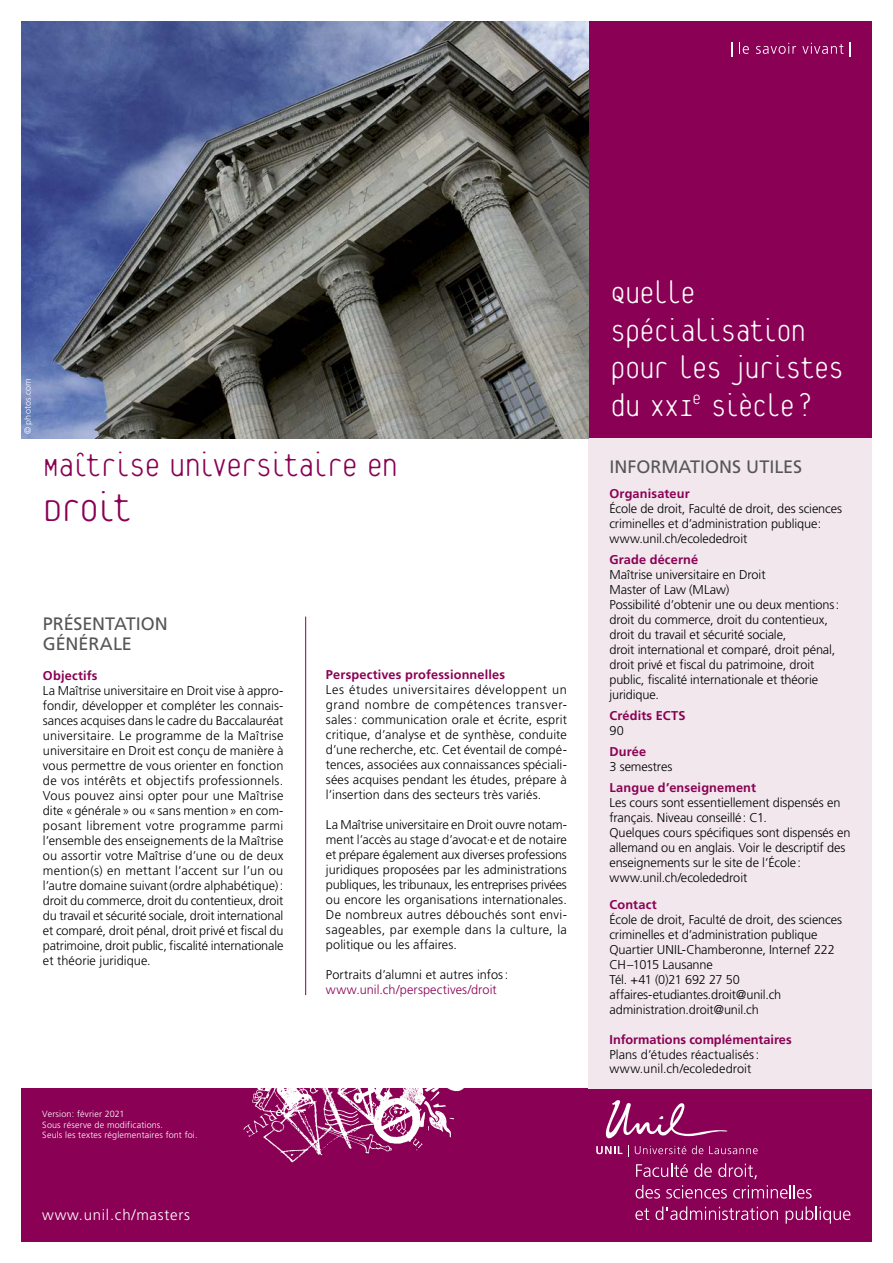
<style>
.page{position:relative;width:893px;height:1263px;background:#fff}
.page>*{position:absolute;margin:0;border:0;box-sizing:border-box;transform-origin:0 0}
.t1{font:100 45px "Platelet";letter-spacing:-.075em;color:#8a0054}
.t2{font:100 36.75px "Platelet";letter-spacing:-.065em;color:#8a0054}
.Slogan{font:100 34.5px "Platelet";letter-spacing:-.055em;color:#fff}
.Sous-titre_1_orange{font:18px "Frutiger LT Std";color:#565656}
.t3{font:300 15px "Frutiger LT Std";letter-spacing:.05em;color:#fff}
.t4{font:300 12.75px/15px "Frutiger LT Std";letter-spacing:-.01em;color:#000}
.t5{font:700 12.75px "Frutiger LT Std";letter-spacing:.01em;color:#8a0054}
.t6{font:300 12.75px "Frutiger LT Std";letter-spacing:.005em;color:#8a0054}
.t7{font:300 12.75px "Frutiger LT Std";letter-spacing:-.035em;color:#000}
.Texte_courant{font:300 9px "Frutiger LT Std";letter-spacing:.015em;color:#fff}
</style>
<div class="page">
<div style="left:588px;top:21px;width:284px;height:417px;background:#8a0054"></div>
<div style="left:21px;top:1089px;width:851px;height:153px;background:#8a0054"></div>
<img style="left:235px;top:1088px;width:286px;height:75px">
<div style="left:588px;top:438px;width:284px;height:651px;background:#f1e7ec"></div>
<hr style="left:305px;top:617px;width:1px;height:378px;background:#8a0054">
<img style="left:21px;top:21px;width:567px;height:417px">
<svg style="left:731px;top:43px;width:1px;height:14px"></svg>
<svg style="left:739px;top:43px;width:10px;height:11px"></svg>
<svg style="left:756px;top:43px;width:40px;height:11px"></svg>
<svg style="left:802px;top:43px;width:41px;height:11px"></svg>
<svg style="left:849px;top:43px;width:1px;height:14px"></svg>
<svg style="left:636px;top:1163px;width:52px;height:14px"></svg>
<svg style="left:694px;top:1163px;width:18px;height:14px"></svg>
<svg style="left:718px;top:1163px;width:39px;height:16px"></svg>
<svg style="left:636px;top:1185px;width:24px;height:13px"></svg>
<svg style="left:666px;top:1185px;width:61px;height:13px"></svg>
<svg style="left:733px;top:1185px;width:79px;height:13px"></svg>
<svg style="left:635px;top:1208px;width:14px;height:12px"></svg>
<svg style="left:655px;top:1206px;width:123px;height:14px"></svg>
<svg style="left:786px;top:1206px;width:64px;height:18px"></svg>
<svg style="left:596px;top:1100px;width:162px;height:57px"></svg>
<p class="Texte_courant" style="left:23px;top:434px;width:58px;rotate:-90deg">© photos.com</p>
<p class="t2" style="left:43px;top:451px;width:357px">Maîtrise universitaire en</p>
<p class="t1" style="left:43px;top:490px;width:92px">Droit</p>
<p class="Sous-titre_1_orange" style="left:43px;top:613px;width:126px">PRÉSENTATION</p>
<p class="Sous-titre_1_orange" style="left:43px;top:633px;width:90px">GÉNÉRALE</p>
<p class="t5" style="left:43px;top:668px;width:56px">Objectifs</p>
<p class="t4" style="left:43px;top:683px;width:242px;text-align:justify">La Maîtrise universitaire en Droit vise à appro&shy;fondir, développer et compléter les connais&shy;sances acquises dans le cadre du Baccalauréat universitaire. Le programme de la Maîtrise universitaire en Droit est conçu de manière à vous permettre de vous orienter en fonction de vos intérêts et objectifs professionnels.<br>Vous pouvez ainsi opter pour une Maîtrise dite «générale» ou «sans mention» en com&shy;posant librement votre programme parmi l’ensemble des enseignements de la Maîtrise ou assortir votre Maîtrise d’une ou de deux mention(s) en mettant l’accent sur l’un ou l’autre domaine suivant(ordre alphabétique): droit du commerce, droit du contentieux, droit du travail et sécurité sociale, droit international et comparé, droit pénal, droit privé et fiscal du patrimoine, droit public, fiscalité internationale et théorie juridique.</p>
<p class="t5" style="left:326px;top:667px;width:181px">Perspectives professionnelles</p>
<p class="t4" style="left:326px;top:683px;width:243px;text-align:justify">Les études universitaires développent un grand nombre de compétences transver&shy;sales: communication orale et écrite, esprit critique, d’analyse et de synthèse, conduite d’une recherche, etc. Cet éventail de compé&shy;tences, associées aux connaissances spéciali&shy;sées acquises pendant les études, prépare à l’insertion dans des secteurs très variés.</p>
<p class="t4" style="left:326px;top:818px;width:242px;text-align:justify">La Maîtrise universitaire en Droit ouvre notam&shy;ment l’accès au stage d’avocat·e et de notaire et prépare également aux diverses professions juridiques proposées par les administrations publiques, les tribunaux, les entreprises privées ou encore les organisations internationales.<br>De nombreux autres débouchés sont envi&shy;sageables, par exemple dans la culture, la politique ou les affaires.</p>
<p class="t4" style="left:326px;top:968px;width:184px">Portraits d’alumni et autres infos:</p>
<p class="t6" style="left:326px;top:983px;width:172px">www.unil.ch/perspectives/droit</p>
<p class="Texte_courant" style="left:42px;top:1108px;width:84px">Version: février 2021</p>
<p class="Texte_courant" style="left:42px;top:1119px;width:122px">Sous réserve de modifications.</p>
<p class="Texte_courant" style="left:42px;top:1130px;width:157px">Seuls les textes réglementaires font foi.</p>
<p class="t3" style="left:42px;top:1207px;width:149px">www.unil.ch/masters</p>
<p class="Slogan" style="left:610px;top:279px;width:87px">Quelle</p>
<p class="Slogan" style="left:610px;top:317px;width:198px">spécialisation</p>
<p class="Slogan" style="left:610px;top:354px;width:235px">pour les juristes</p>
<p class="Slogan" style="left:610px;top:392px;width:204px">du XXI<sup>e</sup> siècle ?</p>
<p class="Sous-titre_1_orange" style="left:609px;top:456px;width:194px">INFORMATIONS UTILES</p>
<p class="t5" style="left:609px;top:486px;width:82px">Organisateur</p>
<p class="t4" style="left:609px;top:501px;width:234px">École de droit, Faculté de droit, des sciences criminelles et d’administration publique:</p>
<p class="t4" style="left:609px;top:531px;width:139px">www.unil.ch/ecolededroit</p>
<p class="t5" style="left:609px;top:552px;width:90px">Grade décerné</p>
<p class="t4" style="left:609px;top:567px;width:158px">Maîtrise universitaire en Droit</p>
<p class="t4" style="left:609px;top:582px;width:121px">Master of Law (MLaw)</p>
<p class="t4" style="left:609px;top:597px;width:231px">Possibilité d’obtenir une ou deux mentions: droit du commerce, droit du contentieux,</p>
<p class="t4" style="left:609px;top:627px;width:178px">droit du travail et sécurité sociale,</p>
<p class="t4" style="left:609px;top:642px;width:227px">droit international et comparé, droit pénal,</p>
<p class="t4" style="left:609px;top:657px;width:210px">droit privé et fiscal du patrimoine, droit public, fiscalité internationale et théorie juridique.</p>
<p class="t5" style="left:609px;top:708px;width:78px">Crédits ECTS</p>
<p class="t4" style="left:609px;top:723px;width:16px">90</p>
<p class="t5" style="left:609px;top:744px;width:38px">Durée</p>
<p class="t4" style="left:609px;top:759px;width:64px">3 semestres</p>
<p class="t5" style="left:609px;top:780px;width:148px">Langue d’enseignement</p>
<p class="t4" style="left:609px;top:795px;width:232px">Les cours sont essentiellement dispensés en français. Niveau conseillé: C1.</p>
<p class="t4" style="left:609px;top:825px;width:242px">Quelques cours spécifiques sont dispensés en allemand ou en anglais. Voir le descriptif des enseignements sur le site de l’École: www.unil.ch/ecolededroit</p>
<p class="t5" style="left:609px;top:897px;width:49px">Contact</p>
<p class="t4" style="left:609px;top:912px;width:234px">École de droit, Faculté de droit, des sciences criminelles et d’administration publique</p>
<p class="t4" style="left:609px;top:942px;width:227px">Quartier UNIL-Chamberonne, Internef 222</p>
<p class="t4" style="left:609px;top:957px;width:105px">CH–1015 Lausanne</p>
<p class="t7" style="left:609px;top:973px;width:132px">Tél. +41 (0)21 692 27 50</p>
<p class="t4" style="left:609px;top:987px;width:173px">affaires-etudiantes.droit@unil.ch</p>
<p class="t4" style="left:609px;top:1002px;width:151px">administration.droit@unil.ch</p>
<p class="t5" style="left:609px;top:1032px;width:184px">Informations complémentaires</p>
<p class="t4" style="left:609px;top:1047px;width:151px;line-height:14.2px">Plans d’études réactualisés: www.unil.ch/ecolededroit</p>
</div>
